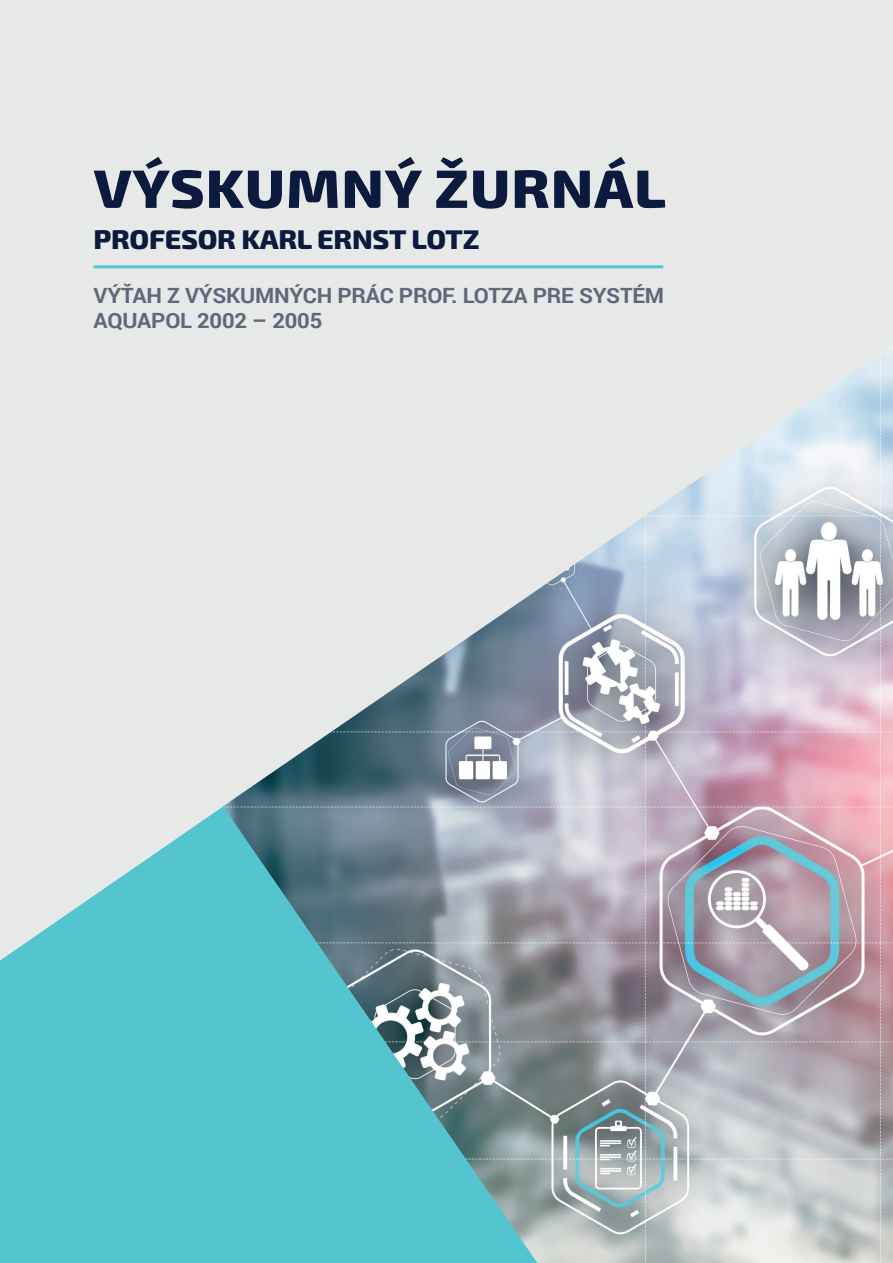
<style>
.page{position:relative;width:893px;height:1263px;background:#e6e9e8}
.page>*{position:absolute;margin:0;border:0;box-sizing:border-box;transform-origin:0 0}
.t1{font:800 54px "Exo 2";letter-spacing:.015em;color:#0b1a3d;scale:1.08 1}
.t2{font:800 27px "Exo 2";letter-spacing:-.01em;color:#0b1a3d;scale:1.05 1}
.t3{font:700 21px/25.2px "Roboto";letter-spacing:-.01em;color:#606778;scale:1.05 1}
</style>
<div class="page">
<img style="left:224px;top:346px;width:669px;height:917px">
<svg style="left:0;top:806px;width:537px;height:457px;background:#6ab7c0"></svg>
<hr style="left:94px;top:265px;width:569px;height:3px;background:#54c5cf">
<h1 class="t1" style="left:94px;top:156px;width:531px">VÝSKUMNÝ ŽURNÁL</h1>
<p class="t2" style="left:94px;top:223px;width:369px">PROFESOR KARL ERNST LOTZ</p>
<p class="t3" style="left:94px;top:282px;width:545px">VÝŤAH Z VÝSKUMNÝCH PRÁC PROF. LOTZA PRE SYSTÉM<br>AQUAPOL 2002 – 2005</p>
</div>
